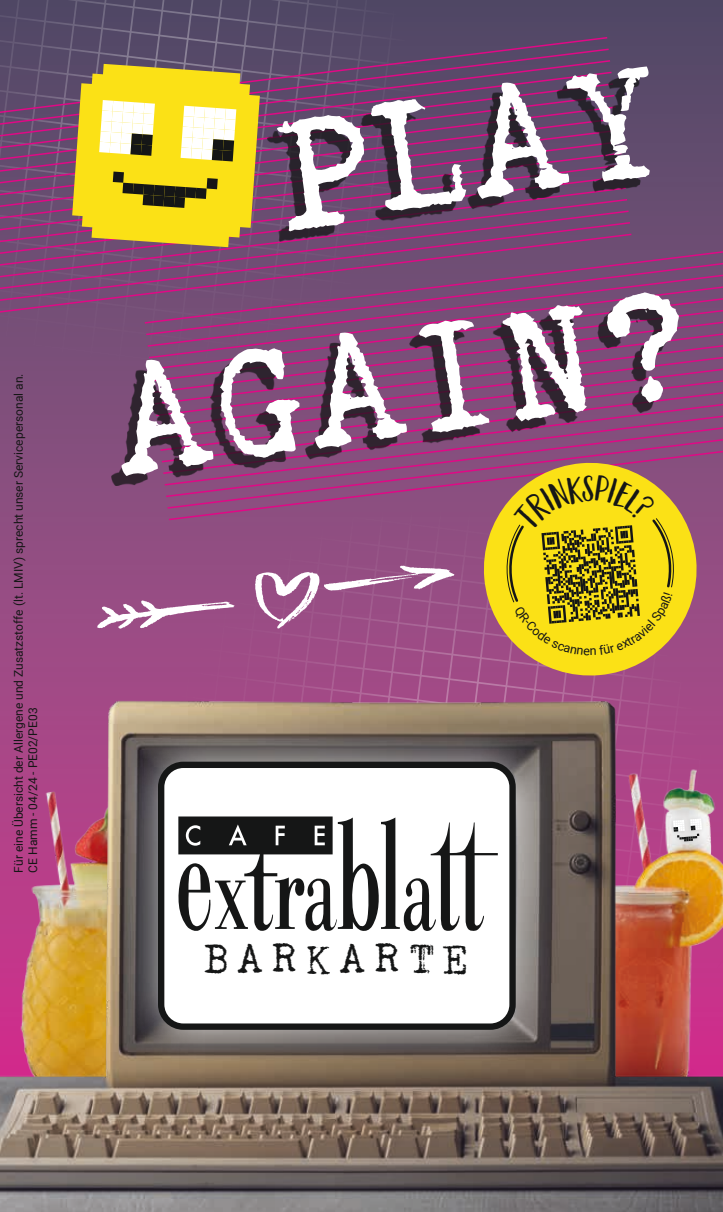
<style>
.page{position:relative;width:723px;height:1212px;background:#fff}
.page>*{position:absolute;margin:0;border:0;box-sizing:border-box;transform-origin:0 0}
.t1{font:166.8px/225px "Kingthings Trypewriter 2";color:#fff;text-align:right}
.t2{font:43.5px "Kingthings Trypewriter 2";letter-spacing:.2em;color:#151616}
.t3{font:12px/14.4px "Roboto";color:#151616}
</style>
<div class="page">
<img style="left:0;top:0;width:723px;height:1212px">
<p class="t3" style="left:11px;top:872px;width:500px;rotate:-90deg">Für eine Übersicht der Allergene und Zusatzstoffe (lt. LMIV) sprecht unser Servicepersonal an.<br>CE Hamm - 04/24 - PE02/PE03</p>
<h1 class="t1" style="left:66px;top:88px;width:588px;rotate:-8deg">PLAY<br>AGAIN?</h1>
<h2 class="t2" style="left:203px;top:935px;width:266px">BARKARTE</h2>
</div>
